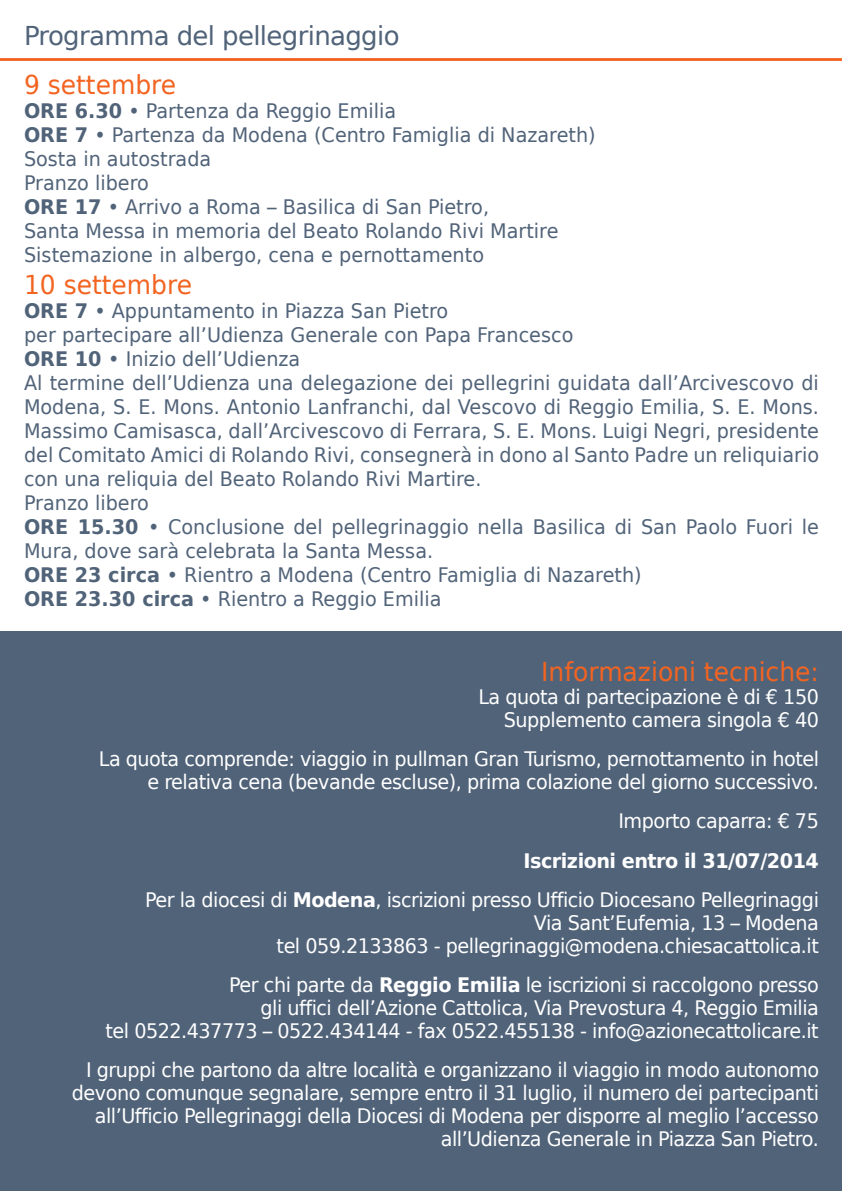
<style>
.page{position:relative;width:842px;height:1191px;background:#fff}
.page>*{position:absolute;margin:0;border:0;box-sizing:border-box;transform-origin:0 0}
.t1{font:26px "Bitstream Vera Sans";color:#f36421;scale:.96 1}
.t2{font:26px "Bitstream Vera Sans";letter-spacing:-.025em;color:#516379}
.t3{font:20px/24px "Bitstream Vera Sans";color:#516379;scale:.96 1}
.t4{font:20px/23px "Bitstream Vera Sans";letter-spacing:-.025em;color:#fff;text-align:right;scale:.96 1}
.s1{font-weight:700}
</style>
<div class="page">
<hr style="left:0;top:58px;width:842px;height:3px;background:#f36421">
<div style="left:0;top:631px;width:842px;height:560px;background:#516379"></div>
<h1 class="t2" style="left:24px;top:21px;width:377px">Programma del pellegrinaggio</h1>
<h1 class="t1" style="left:24px;top:70px;width:160px">9 settembre</h1>
<p class="t3" style="left:24px;top:99px;width:597px"><span class="s1">ORE 6.30</span> • Partenza da Reggio Emilia<br><span class="s1">ORE 7</span> • Partenza da Modena (Centro Famiglia di Nazareth)<br>Sosta in autostrada<br>Pranzo libero<br><span class="s1">ORE 17</span> • Arrivo a Roma – Basilica di San Pietro,<br>Santa Messa in memoria del Beato Rolando Rivi Martire Sistemazione in albergo, cena e pernottamento</p>
<h1 class="t1" style="left:24px;top:270px;width:177px">10 settembre</h1>
<p class="t3" style="left:24px;top:299px;width:830px"><span class="s1">ORE 7</span> • Appuntamento in Piazza San Pietro<br>per partecipare all’Udienza Generale con Papa Francesco<br><span class="s1">ORE 10</span> • Inizio dell’Udienza<br>Al termine dell’Udienza una delegazione dei pellegrini guidata dall’Arcivescovo di Modena, S. E. Mons. Antonio Lanfranchi, dal Vescovo di Reggio Emilia, S. E. Mons.<br>Massimo Camisasca, dall’Arcivescovo di Ferrara, S. E. Mons. Luigi Negri, presidente del Comitato Amici di Rolando Rivi, consegnerà in dono al Santo Padre un reliquiario con una reliquia del Beato Rolando Rivi Martire.<br>Pranzo libero<br><span class="s1">ORE 15.30</span> • Conclusione del pellegrinaggio nella Basilica di San Paolo Fuori le Mura, dove sarà celebrata la Santa Messa.<br><span class="s1">ORE 23 circa</span> • Rientro a Modena (Centro Famiglia di Nazareth)<br><span class="s1">ORE 23.30 circa</span> • Rientro a Reggio Emilia</p>
<h1 class="t1" style="left:541px;top:656px;width:291px">Informazioni tecniche:</h1>
<p class="t4" style="left:478px;top:685px;width:356px">La quota di partecipazione è di € 150<br>Supplemento camera singola € 40</p>
<p class="t4" style="left:99px;top:747px;width:752px">La quota comprende: viaggio in pullman Gran Turismo, pernottamento in hotel e relativa cena (bevande escluse), prima colazione del giorno successivo.</p>
<p class="t4" style="left:618px;top:809px;width:210px">Importo caparra: € 75</p>
<p class="t4" style="left:145px;top:841px;width:703px;line-height:39px"><span class="s1">Iscrizioni entro il 31/07/2014<br></span>Per la diocesi di <span class="s1">Modena</span>, iscrizioni presso Ufficio Diocesano Pellegrinaggi</p>
<p class="t4" style="left:277px;top:911px;width:566px">Via Sant’Eufemia, 13 – Modena<br>tel 059.2133863 - pellegrinaggi@modena.chiesacattolica.it</p>
<p class="t4" style="left:106px;top:973px;width:744px">Per chi parte da <span class="s1">Reggio Emilia</span> le iscrizioni si raccolgono presso<br>gli uffici dell’Azione Cattolica, Via Prevostura 4, Reggio Emilia<br>tel 0522.437773 – 0522.434144 - fax 0522.455138 - info@azionecattolicare.it</p>
<p class="t4" style="left:72px;top:1058px;width:780px">I gruppi che partono da altre località e organizzano il viaggio in modo autonomo devono comunque segnalare, sempre entro il 31 luglio, il numero dei partecipanti all’Ufficio Pellegrinaggi della Diocesi di Modena per disporre al meglio l’accesso all’Udienza Generale in Piazza San Pietro.</p>
</div>
